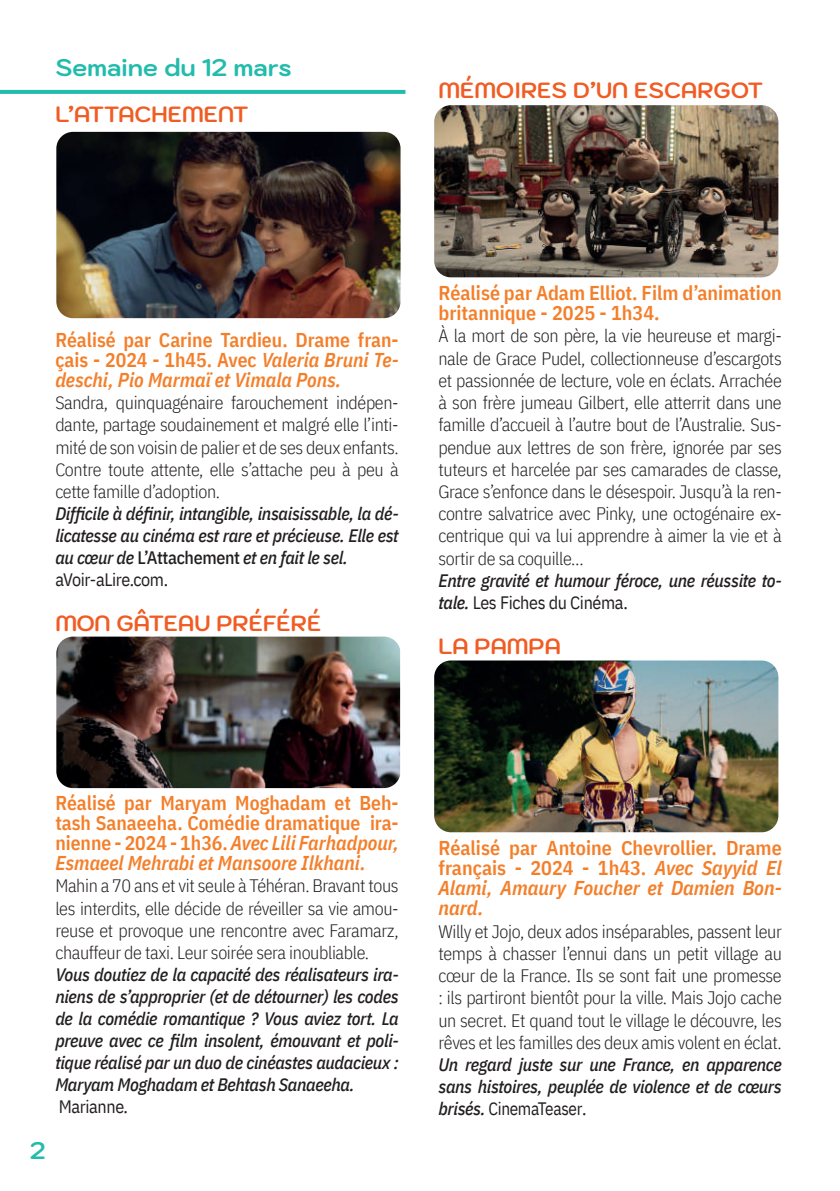
<style>
.page{position:relative;width:840px;height:1191px;background:#fff}
.page>*{position:absolute;margin:0;border:0;box-sizing:border-box;transform-origin:0 0}
.t1{font:700 24px "Kodchasan";letter-spacing:.01em;color:#22bcac}
.t2{font:700 22px "Kodchasan";color:#f05c23}
.t3{font:600 20px/20px "IBM Plex Sans Cond";color:#f47f2a;text-align:justify}
.t4{font:300 18px/22.2px "IBM Plex Sans Cond";letter-spacing:-.02em;color:#231f20;text-align:justify}
.t5{font:italic 500 18px/22px "IBM Plex Sans Cond";letter-spacing:-.02em;color:#231f20}
.t6{font:18px "IBM Plex Sans Cond";letter-spacing:-.02em;color:#231f20}
.s1{font-style:italic}
.s2{font-style:normal}
.s3{font-weight:400;font-style:normal}
</style>
<div class="page">
<svg style="left:0;top:90px;width:405px;height:4px;background:#26bdad"></svg>
<img style="left:434px;top:105px;width:344px;height:172px">
<img style="left:56px;top:132px;width:344px;height:186px">
<img style="left:434px;top:660px;width:344px;height:172px">
<img style="left:56px;top:636px;width:344px;height:152px">
<h1 class="t1" style="left:55px;top:53px;width:238px">Semaine du 12 mars</h1>
<p class="t2" style="left:55px;top:102px;width:194px">L’ATTACHEMENT</p>
<p class="t2" style="left:438px;top:78px;width:326px">MÉMOIRES D’UN ESCARGOT</p>
<p class="t3" style="left:55px;top:328px;width:344px">Réalisé par Carine Tardieu. Drame fran&shy;çais - 2024 - 1h45. Avec <span class="s1">Valeria Bruni Te&shy;deschi, Pio Marmaï et Vimala Pons.</span></p>
<p class="t4" style="left:55px;top:390px;width:345px">Sandra, quinquagénaire farouchement indépen&shy;dante, partage soudainement et malgré elle l’inti&shy;mité de son voisin de palier et de ses deux enfants.<br>Contre toute attente, elle s’attache peu à peu à cette famille d’adoption.</p>
<p class="t5" style="left:55px;top:501px;width:344px">Difficile à définir, intangible, insaisissable, la dé&shy;licatesse au cinéma est rare et précieuse. Elle est au cœur de <span class="s2">L’Attachement</span> et en fait le sel. <span class="s3">aVoir-aLire.com.</span></p>
<p class="t2" style="left:55px;top:610px;width:267px">MON GÂTEAU PRÉFÉRÉ</p>
<p class="t3" style="left:438px;top:281px;width:344px">Réalisé par Adam Elliot. Film d’animation britannique - 2025 - 1h34.</p>
<p class="t4" style="left:438px;top:323px;width:345px">À la mort de son père, la vie heureuse et margi&shy;nale de Grace Pudel, collectionneuse d’escargots et passionnée de lecture, vole en éclats. Arrachée à son frère jumeau Gilbert, elle atterrit dans une famille d’accueil à l’autre bout de l’Australie. Sus&shy;pendue aux lettres de son frère, ignorée par ses tuteurs et harcelée par ses camarades de classe, Grace s’enfonce dans le désespoir. Jusqu’à la ren&shy;contre salvatrice avec Pinky, une octogénaire ex&shy;centrique qui va lui apprendre à aimer la vie et à sortir de sa coquille…</p>
<p class="t5" style="left:438px;top:568px;width:344px">Entre gravité et humour féroce, une réussite to&shy;tale. <span class="s3">Les Fiches du Cinéma.</span></p>
<p class="t2" style="left:438px;top:633px;width:124px">LA PAMPA</p>
<p class="t3" style="left:55px;top:791px;width:344px">Réalisé par Maryam Moghadam et Beh&shy;tash Sanaeeha. Comédie dramatique ira&shy;nienne - 2024 - 1h36. <span class="s1">Avec Lili Farhadpour, Esmaeel Mehrabi et Mansoore Ilkhani.</span></p>
<p class="t4" style="left:55px;top:873px;width:345px">Mahin a 70 ans et vit seule à Téhéran. Bravant tous les interdits, elle décide de réveiller sa vie amou&shy;reuse et provoque une rencontre avec Faramarz, chauffeur de taxi. Leur soirée sera inoubliable.</p>
<p class="t5" style="left:55px;top:962px;width:344px;text-align:justify">Vous doutiez de la capacité des réalisateurs ira&shy;niens de s’approprier (et de détourner) les codes de la comédie romantique ? Vous aviez tort. La preuve avec ce film insolent, émouvant et poli&shy;tique réalisé par un duo de cinéastes audacieux :<br>Maryam Moghadam et Behtash Sanaeeha.</p>
<p class="t6" style="left:59px;top:1092px;width:71px">Marianne.</p>
<h1 class="t1" style="left:30px;top:1136px;width:17px">2</h1>
<p class="t3" style="left:438px;top:836px;width:344px">Réalisé par Antoine Chevrollier. Drame français - 2024 - 1h43. <span class="s1">Avec Sayyid El Alami, Amaury Foucher et Damien Bon&shy;nard.</span></p>
<p class="t4" style="left:438px;top:918px;width:345px">Willy et Jojo, deux ados inséparables, passent leur temps à chasser l’ennui dans un petit village au cœur de la France. Ils se sont fait une promesse : ils partiront bientôt pour la ville. Mais Jojo cache un secret. Et quand tout le village le découvre, les rêves et les familles des deux amis volent en éclat.</p>
<p class="t5" style="left:438px;top:1051px;width:344px;text-align:justify">Un regard juste sur une France, en apparence sans histoires, peuplée de violence et de cœurs brisés. <span class="s3">CinemaTeaser.</span></p>
</div>
